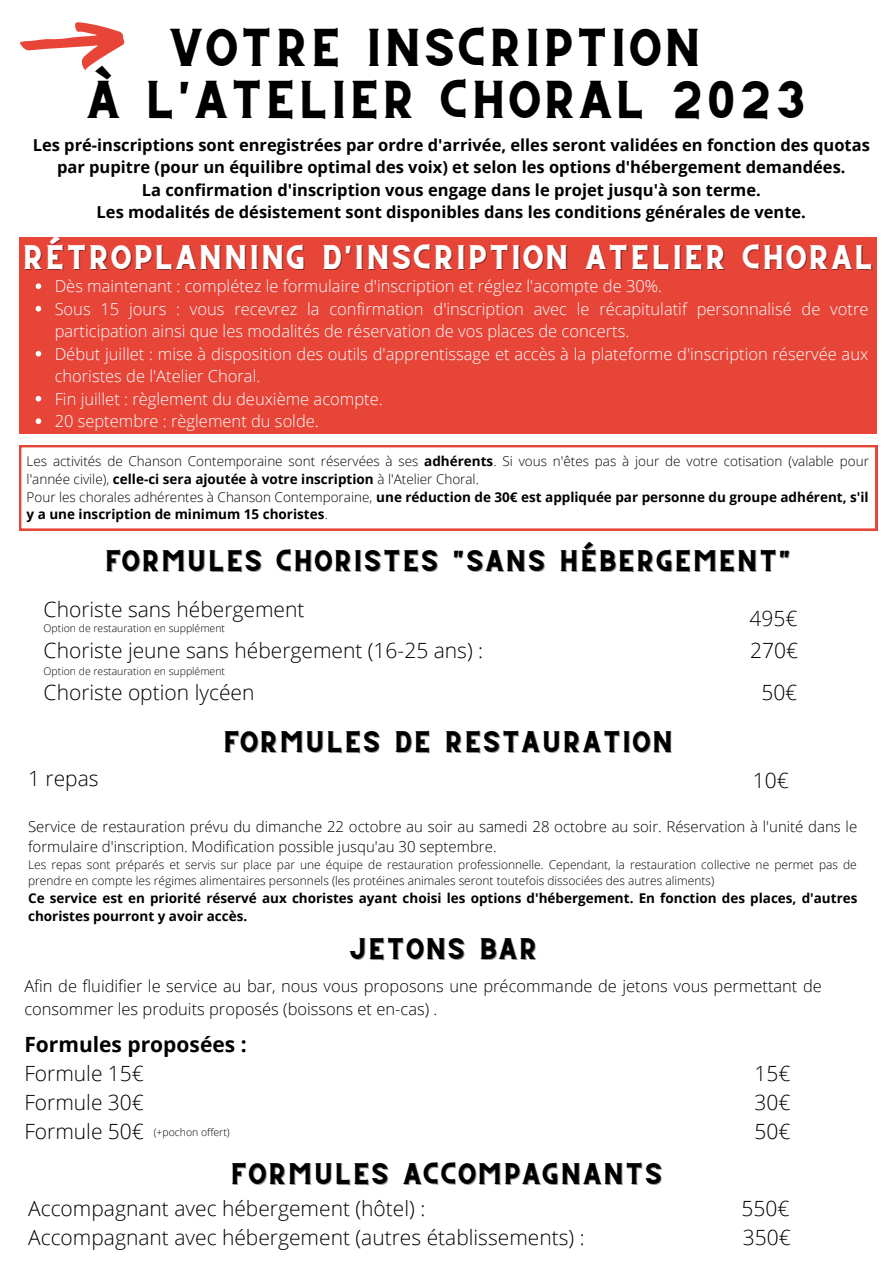
<style>
.page{position:relative;width:893px;height:1264px;background:#fff}
.page>*{position:absolute;margin:0;border:0;box-sizing:border-box;transform-origin:0 0}
.t1{font:37.5px/51.8px "CS Gordon Vintage";color:#000;text-align:center}
.t2{font:24px "CS Gordon Vintage";color:#fff}
.t3{font:300 21px/41.5px "Open Sans";color:#000}
.t4{font:21px "CS Gordon Vintage";color:#000}
.t5{font:700 21px "Open Sans";color:#000}
.t6{font:300 16.5px/22.5px "Open Sans";color:#fff}
.t7{font:700 16.5px/22.5px "Open Sans";color:#000;text-align:center}
.t8{font:300 16.5px/22.5px "Open Sans";color:#000}
.t9{font:300 15px/20px "Open Sans";color:#000}
.t10{font:300 13.5px/18px "Open Sans";color:#000}
.t11{font:700 13.5px/18px "Open Sans";color:#000}
.t12{font:300 12px/16px "Open Sans";color:#000}
.t13{font:300 10.5px "Open Sans";color:#000}
.s1{font-weight:700}
</style>
<div class="page">
<svg style="left:19px;top:445px;width:858px;height:85px"></svg>
<svg style="left:20px;top:22px;width:105px;height:48px"></svg>
<div style="left:19px;top:237px;width:857px;height:197px;background:#e84539"></div>
<svg style="left:36px;top:283px;width:5px;height:6px"></svg>
<svg style="left:36px;top:306px;width:5px;height:5px"></svg>
<svg style="left:36px;top:351px;width:5px;height:5px"></svg>
<svg style="left:36px;top:396px;width:5px;height:5px"></svg>
<svg style="left:36px;top:418px;width:5px;height:6px"></svg>
<h1 class="t1" style="left:85px;top:28px;width:724px">VOTRE INSCRIPTION<br>À L'ATELIER CHORAL 2023</h1>
<p class="t7" style="left:33px;top:133px;width:838px">Les pré-inscriptions sont enregistrées par ordre d'arrivée, elles seront validées en fonction des quotas par pupitre (pour un équilibre optimal des voix) et selon les options d'hébergement demandées.<br>La confirmation d'inscription vous engage dans le projet jusqu'à son terme.<br>Les modalités de désistement sont disponibles dans les conditions générales de vente.</p>
<h2 class="t2" style="left:22px;top:246px;width:853px">RÉTROPLANNING D'INSCRIPTION ATELIER CHORAL</h2>
<p class="t6" style="left:55px;top:275px;width:815px">Dès maintenant : complétez le formulaire d'inscription et réglez l'acompte de 30%.<br>Sous 15 jours : vous recevrez la confirmation d'inscription avec le récapitulatif personnalisé de votre participation ainsi que les modalités de réservation de vos places de concerts.<br>Début juillet : mise à disposition des outils d'apprentissage et accès à la plateforme d'inscription réservée aux choristes de l'Atelier Choral.<br>Fin juillet : règlement du deuxième acompte.<br>20 septembre : règlement du solde.</p>
<p class="t10" style="left:27px;top:451px;width:843px">Les activités de Chanson Contemporaine sont réservées à ses <span class="s1">adhérents</span>. Si vous n'êtes pas à jour de votre cotisation (valable pour l'année civile), <span class="s1">celle-ci sera ajoutée à votre inscription</span> à l'Atelier Choral.<br>Pour les chorales adhérentes à Chanson Contemporaine, <span class="s1">une réduction de 30€ est appliquée par personne du groupe adhérent, s'il y a une inscription de minimum 15 choristes</span>.</p>
<p class="t4" style="left:104px;top:552px;width:689px">FORMULES CHORISTES "SANS HÉBERGEMENT"</p>
<p class="t3" style="left:44px;top:587px;width:441px">Choriste sans hébergement<br>Choriste jeune sans hébergement (16-25 ans) :</p>
<p class="t3" style="left:749px;top:597px;width:49px">495€</p>
<p class="t13" style="left:44px;top:621px;width:183px">Option de restauration en supplément</p>
<p class="t13" style="left:44px;top:663px;width:183px">Option de restauration en supplément</p>
<p class="t3" style="left:750px;top:629px;width:49px">270€</p>
<p class="t3" style="left:44px;top:671px;width:212px">Choriste option lycéen</p>
<p class="t3" style="left:761px;top:671px;width:37px">50€</p>
<p class="t4" style="left:222px;top:732px;width:452px">FORMULES DE RESTAURATION</p>
<p class="t3" style="left:28px;top:757px;width:72px">1 repas</p>
<p class="t9" style="left:28px;top:816px;width:830px">Service de restauration prévu du dimanche 22 octobre au soir au samedi 28 octobre au soir. Réservation à l'unité dans le formulaire d'inscription. Modification possible jusqu'au 30 septembre.</p>
<p class="t12" style="left:28px;top:856px;width:830px">Les repas sont préparés et servis sur place par une équipe de restauration professionnelle. Cependant, la restauration collective ne permet pas de prendre en compte les régimes alimentaires personnels (les protéines animales seront toutefois dissociées des autres aliments)</p>
<p class="t11" style="left:28px;top:889px;width:830px">Ce service est en priorité réservé aux choristes ayant choisi les options d'hébergement. En fonction des places, d'autres choristes pourront y avoir accès.</p>
<p class="t4" style="left:347px;top:939px;width:192px">JETONS BAR</p>
<p class="t8" style="left:24px;top:974px;width:799px">Afin de fluidifier le service au bar, nous vous proposons une précommande de jetons vous permettant de consommer les produits proposés (boissons et en-cas) .</p>
<p class="t5" style="left:24px;top:1029px;width:224px">Formules proposées :</p>
<p class="t3" style="left:24px;top:1051px;width:121px">Formule 15€</p>
<p class="t3" style="left:754px;top:1051px;width:37px">15€</p>
<p class="t3" style="left:24px;top:1081px;width:121px">Formule 30€</p>
<p class="t3" style="left:754px;top:1081px;width:37px">30€</p>
<p class="t3" style="left:24px;top:1110px;width:121px">Formule 50€</p>
<p class="t3" style="left:754px;top:1110px;width:37px">50€</p>
<p class="t4" style="left:230px;top:1164px;width:435px">FORMULES ACCOMPAGNANTS</p>
<p class="t3" style="left:28px;top:1187px;width:398px">Accompagnant avec hébergement (hôtel) :</p>
<p class="t3" style="left:741px;top:1187px;width:49px">550€</p>
<p class="t3" style="left:28px;top:1216px;width:558px">Accompagnant avec hébergement (autres établissements) :</p>
<p class="t3" style="left:742px;top:1216px;width:49px">350€</p>
<p class="t3" style="left:752px;top:759px;width:37px">10€</p>
<p class="t13" style="left:154px;top:1124px;width:78px">(+pochon offert)</p>
</div>
